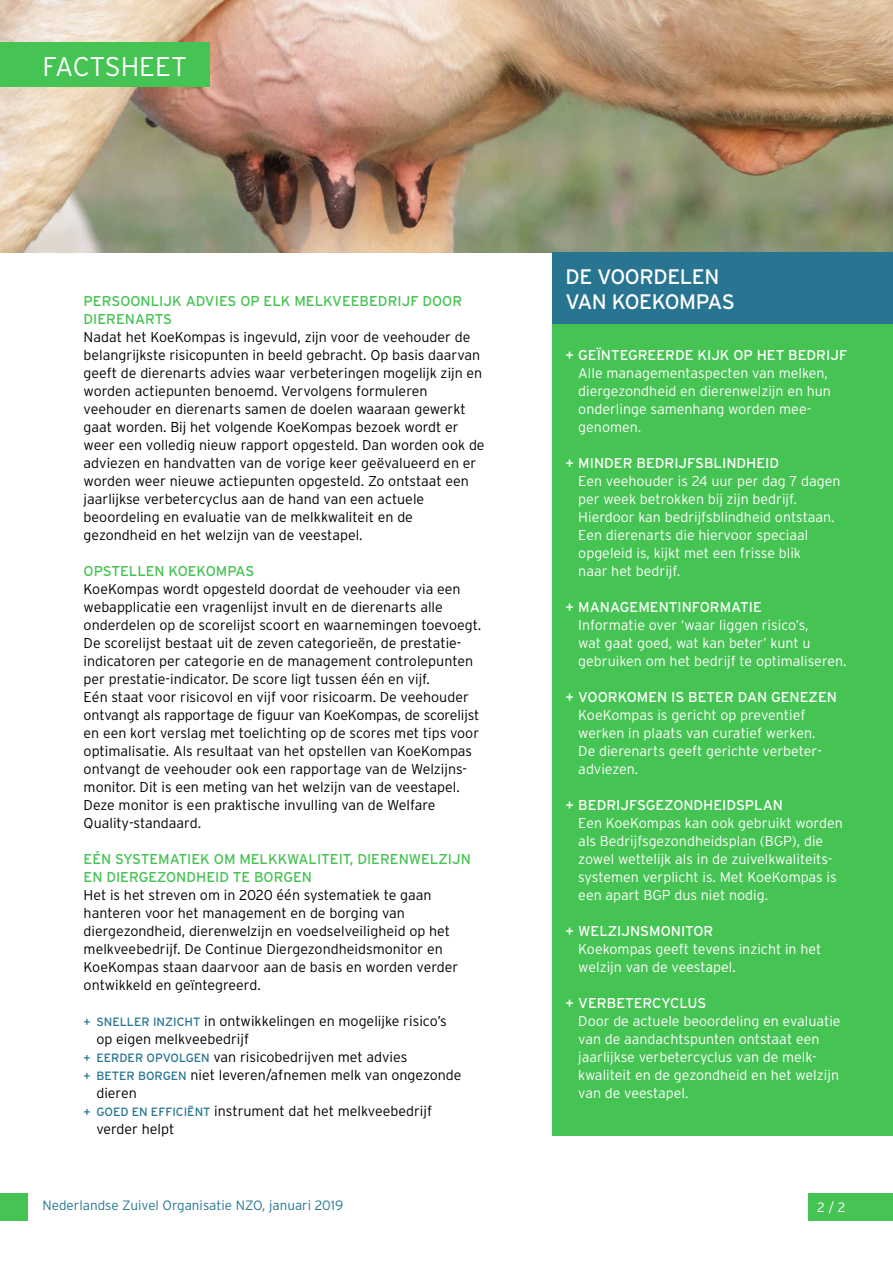
<style>
.page{position:relative;width:893px;height:1263px;background:#fff}
.page>*{position:absolute;margin:0;border:0;box-sizing:border-box;transform-origin:0 0}
.t1{font:300 27px "Interstate";letter-spacing:-.005em;color:#fff}
.t2{font:21px/25.2px "Interstate";letter-spacing:-.02em;color:#fff}
.t3{font:300 14.25px/18px "Interstate";color:#000}
.t4{font:300 14.25px/18px "Interstate";color:#fff}
.t5{font:14.25px "Interstate";color:#fff}
.t6{font:14.25px/18px "Interstate";color:#45c353}
.t7{font:300 13.5px "Interstate";color:#277591}
.t8{font:300 13.5px "Interstate";color:#fff}
.s1{font-weight:400;font-size:12px;color:#277591}
</style>
<div class="page">
<img style="left:0;top:0;width:893px;height:252px">
<div style="left:553px;top:309px;width:340px;height:826px;background:#45c353"></div>
<div style="left:0;top:43px;width:210px;height:44px;background:#45c353"></div>
<div style="left:809px;top:1193px;width:84px;height:27px;background:#45c353"></div>
<div style="left:0;top:1193px;width:28px;height:27px;background:#45c353"></div>
<div style="left:553px;top:252px;width:340px;height:71px;background:#277591"></div>
<h1 class="t1" style="left:43px;top:51px;width:146px">FACTSHEET</h1>
<p class="t6" style="left:84px;top:292px;width:380px">PERSOONLIJK ADVIES OP ELK MELKVEEBEDRIJF DOOR<br>DIERENARTS</p>
<p class="t3" style="left:84px;top:328px;width:403px">Nadat het KoeKompas is ingevuld, zijn voor de veehouder de belangrijkste risicopunten in beeld gebracht. Op basis daarvan geeft de dierenarts advies waar verbeteringen mogelijk zijn en worden actiepunten benoemd. Vervolgens formuleren veehouder en dierenarts samen de doelen waaraan gewerkt gaat worden. Bij het volgende KoeKompas bezoek wordt er weer een volledig nieuw rapport opgesteld. Dan worden ook de adviezen en handvatten van de vorige keer geëvalueerd en er worden weer nieuwe actiepunten opgesteld. Zo ontstaat een jaarlijkse verbetercyclus aan de hand van een actuele beoordeling en evaluatie van de melkkwaliteit en de gezondheid en het welzijn van de veestapel.</p>
<p class="t6" style="left:84px;top:562px;width:172px">OPSTELLEN KOEKOMPAS</p>
<p class="t3" style="left:84px;top:580px;width:399px">KoeKompas wordt opgesteld doordat de veehouder via een webapplicatie een vragenlijst invult en de dierenarts alle onderdelen op de scorelijst scoort en waarnemingen toevoegt.<br>De scorelijst bestaat uit de zeven categorieën, de prestatie&shy;indicatoren per categorie en de management controlepunten per prestatie-indicator. De score ligt tussen één en vijf.<br>Eén staat voor risicovol en vijf voor risicoarm. De veehouder ontvangt als rapportage de figuur van KoeKompas, de scorelijst en een kort verslag met toelichting op de scores met tips voor optimalisatie. Als resultaat van het opstellen van KoeKompas ontvangt de veehouder ook een rapportage van de Welzijns&shy;monitor. Dit is een meting van het welzijn van de veestapel.<br>Deze monitor is een praktische invulling van de Welfare Quality-standaard.</p>
<p class="t6" style="left:84px;top:850px;width:389px">EÉN SYSTEMATIEK OM MELKKWALITEIT, DIERENWELZIJN<br>EN DIERGEZONDHEID TE BORGEN</p>
<p class="t3" style="left:84px;top:886px;width:376px">Het is het streven om in 2020 één systematiek te gaan hanteren voor het management en de borging van diergezondheid, dierenwelzijn en voedselveiligheid op het melkveebedrijf. De Continue Diergezondheidsmonitor en KoeKompas staan daarvoor aan de basis en worden verder ontwikkeld en geïntegreerd.</p>
<p class="t3" style="left:84px;top:1012px;width:365px"><span class="s1">+ SNELLER INZICHT</span> in ontwikkelingen en mogelijke risico’s</p>
<p class="t3" style="left:96px;top:1030px;width:154px">op eigen melkveebedrijf</p>
<p class="t3" style="left:84px;top:1048px;width:325px"><span class="s1">+ EERDER OPVOLGEN</span> van risicobedrijven met advies</p>
<p class="t3" style="left:84px;top:1066px;width:379px"><span class="s1">+ BETER BORGEN</span> niet leveren/afnemen melk van ongezonde</p>
<p class="t3" style="left:96px;top:1084px;width:42px">dieren</p>
<p class="t3" style="left:84px;top:1102px;width:350px"><span class="s1">+ GOED EN EFFICIËNT</span> instrument dat het melkveebedrijf</p>
<p class="t3" style="left:96px;top:1120px;width:79px">verder helpt</p>
<h2 class="t2" style="left:566px;top:263px;width:171px">DE VOORDELEN<br>VAN KOEKOMPAS</h2>
<p class="t5" style="left:566px;top:347px;width:283px">+ GEÏNTEGREERDE KIJK OP HET BEDRIJF</p>
<p class="t4" style="left:578px;top:364px;width:254px">Alle managementaspecten van melken, diergezondheid en dierenwelzijn en hun onderlinge samenhang worden mee&shy;genomen.</p>
<p class="t5" style="left:566px;top:455px;width:215px">+ MINDER BEDRIJFSBLINDHEID</p>
<p class="t4" style="left:578px;top:472px;width:264px">Een veehouder is 24 uur per dag 7 dagen per week betrokken bij zijn bedrijf.<br>Hierdoor kan bedrijfsblindheid ontstaan.<br>Een dierenarts die hiervoor speciaal opgeleid is, kijkt met een frisse blik<br>naar het bedrijf.</p>
<p class="t5" style="left:566px;top:599px;width:198px">+ MANAGEMENTINFORMATIE</p>
<p class="t4" style="left:578px;top:616px;width:270px">Informatie over ‘waar liggen risico’s,<br>wat gaat goed, wat kan beter’ kunt u gebruiken om het bedrijf te optimaliseren.</p>
<p class="t5" style="left:566px;top:689px;width:273px">+ VOORKOMEN IS BETER DAN GENEZEN</p>
<p class="t4" style="left:578px;top:706px;width:244px">KoeKompas is gericht op preventief werken in plaats van curatief werken.<br>De dierenarts geeft gerichte verbeter&shy;adviezen.</p>
<p class="t5" style="left:566px;top:797px;width:219px">+ BEDRIJFSGEZONDHEIDSPLAN</p>
<p class="t4" style="left:578px;top:814px;width:266px">Een KoeKompas kan ook gebruikt worden als Bedrijfsgezondheidsplan (BGP), die zowel wettelijk als in de zuivelkwaliteits&shy;systemen verplicht is. Met KoeKompas is een apart BGP dus niet nodig.</p>
<p class="t5" style="left:566px;top:923px;width:149px">+ WELZIJNSMONITOR</p>
<p class="t4" style="left:578px;top:940px;width:245px">Koekompas geeft tevens inzicht in het welzijn van de veestapel.</p>
<p class="t5" style="left:566px;top:995px;width:142px">+ VERBETERCYCLUS</p>
<p class="t4" style="left:578px;top:1012px;width:264px">Door de actuele beoordeling en evaluatie van de aandachtspunten ontstaat een jaarlijkse verbetercyclus van de melk&shy;kwaliteit en de gezondheid en het welzijn van de veestapel.</p>
<p class="t7" style="left:43px;top:1198px;width:302px">Nederlandse Zuivel Organisatie NZO, januari 2019</p>
<p class="t8" style="left:817px;top:1199px;width:30px">2 / 2</p>
</div>
